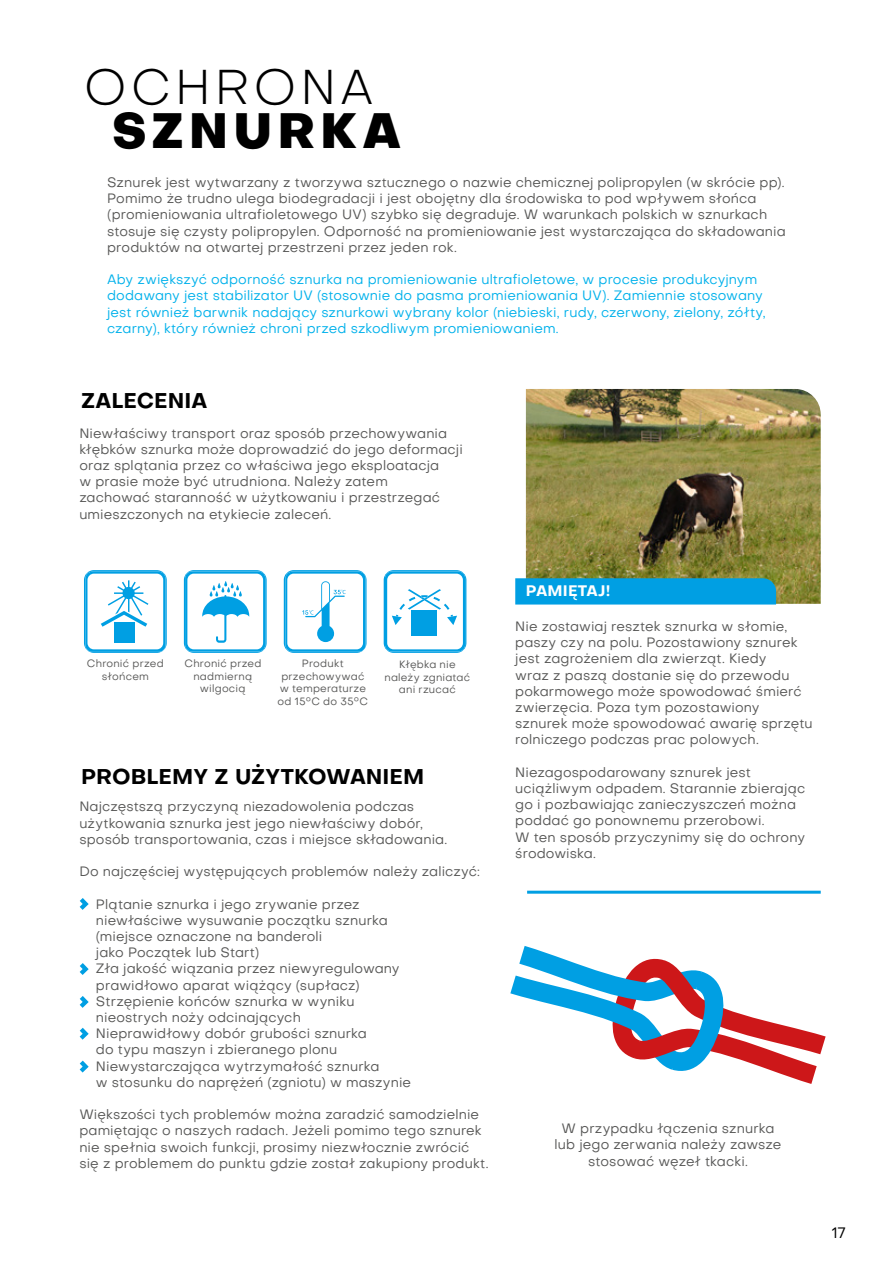
<style>
.page{position:relative;width:893px;height:1263px;background:#fff}
.page>*{position:absolute;margin:0;border:0;box-sizing:border-box;transform-origin:0 0}
.t1{font:300 48.6px "Objective";letter-spacing:.095em;color:#000}
.t2{font:800 48.6px "Objective";letter-spacing:.1em;color:#000}
.t3{font:700 21px "Objective";color:#000}
.t4{font:700 15px "Objective";letter-spacing:.015em;color:#fff}
.t5{font:15px "Objective";color:#000}
.t6{font:13.5px/16.2px "Objective";letter-spacing:.01em;color:#575756}
.t7{font:13.5px/16.2px "Objective";letter-spacing:.005em;color:#00b1eb}
.t8{font:10.5px/12.6px "Objective";letter-spacing:.02em;color:#575756;text-align:center}
</style>
<div class="page">
<img style="left:526px;top:389px;width:295px;height:215px">
<div style="left:515px;top:578px;width:261px;height:26px;background:#009fe3"></div>
<svg style="left:84px;top:570px;width:83px;height:83px"></svg>
<svg style="left:184px;top:570px;width:83px;height:83px"></svg>
<svg style="left:284px;top:570px;width:83px;height:83px"></svg>
<svg style="left:384px;top:570px;width:82px;height:83px"></svg>
<hr style="left:527px;top:891px;width:294px;height:3px;background:#009fe3">
<svg style="left:80px;top:898px;width:9px;height:12px"></svg>
<svg style="left:80px;top:963px;width:9px;height:12px"></svg>
<svg style="left:80px;top:996px;width:9px;height:12px"></svg>
<svg style="left:80px;top:1028px;width:9px;height:12px"></svg>
<svg style="left:80px;top:1060px;width:9px;height:12px"></svg>
<svg style="left:510px;top:946px;width:316px;height:138px"></svg>
<h1 class="t1" style="left:84px;top:55px;width:291px">OCHRONA</h1>
<h1 class="t2" style="left:112px;top:94px;width:291px">SZNURKA</h1>
<p class="t6" style="left:107px;top:174px;width:680px">Sznurek jest wytwarzany z tworzywa sztucznego o nazwie chemicznej polipropylen (w skrócie pp).<br>Pomimo że trudno ulega biodegradacji i jest obojętny dla środowiska to pod wpływem słońca (promieniowania ultrafioletowego UV) szybko się degraduje. W warunkach polskich w sznurkach stosuje się czysty polipropylen. Odporność na promieniowanie jest wystarczająca do składowania produktów na otwartej przestrzeni przez jeden rok.</p>
<p class="t7" style="left:107px;top:271px;width:660px">Aby zwiększyć odporność sznurka na promieniowanie ultrafioletowe, w procesie produkcyjnym dodawany jest stabilizator UV (stosownie do pasma promieniowania UV). Zamiennie stosowany jest również barwnik nadający sznurkowi wybrany kolor (niebieski, rudy, czerwony, zielony, zółty, czarny), który również chroni przed szkodliwym promieniowaniem.</p>
<h2 class="t3" style="left:81px;top:385px;width:127px">ZALECENIA</h2>
<p class="t6" style="left:79px;top:425px;width:385px">Niewłaściwy transport oraz sposób przechowywania kłębków sznurka może doprowadzić do jego deformacji oraz splątania przez co właściwa jego eksploatacja<br>w prasie może być utrudniona. Należy zatem<br>zachować staranność w użytkowaniu i przestrzegać umieszczonych na etykiecie zaleceń.</p>
<p class="t8" style="left:87px;top:657px;width:78px">Chronić przed słońcem</p>
<p class="t8" style="left:185px;top:657px;width:78px">Chronić przed nadmierną wilgocią</p>
<p class="t8" style="left:278px;top:657px;width:92px">Produkt przechowywać w temperaturze od 15°C do 35°C</p>
<p class="t8" style="left:384px;top:658px;width:87px">Kłębka nie należy zgniatać ani rzucać</p>
<h2 class="t3" style="left:81px;top:761px;width:345px">PROBLEMY Z UŻYTKOWANIEM</h2>
<p class="t6" style="left:79px;top:798px;width:370px">Najczęstszą przyczyną niezadowolenia podczas użytkowania sznurka jest jego niewłaściwy dobór, sposób transportowania, czas i miejsce składowania.</p>
<p class="t6" style="left:79px;top:863px;width:402px">Do najczęściej występujących problemów należy zaliczyć:</p>
<p class="t6" style="left:96px;top:896px;width:317px">Plątanie sznurka i jego zrywanie przez niewłaściwe wysuwanie początku sznurka (miejsce oznaczone na banderoli<br>jako Początek lub Start)<br>Zła jakość wiązania przez niewyregulowany prawidłowo aparat wiążący (supłacz)<br>Strzępienie końców sznurka w wyniku nieostrych noży odcinających<br>Nieprawidłowy dobór grubości sznurka<br>do typu maszyn i zbieranego plonu Niewystarczająca wytrzymałość sznurka<br>w stosunku do naprężeń (zgniotu) w maszynie</p>
<p class="t6" style="left:79px;top:1106px;width:411px">Większości tych problemów można zaradzić samodzielnie pamiętając o naszych radach. Jeżeli pomimo tego sznurek nie spełnia swoich funkcji, prosimy niezwłocznie zwrócić się z problemem do punktu gdzie został zakupiony produkt.</p>
<p class="t4" style="left:526px;top:580px;width:86px">PAMIĘTAJ!</p>
<p class="t6" style="left:515px;top:618px;width:299px">Nie zostawiaj resztek sznurka w słomie, paszy czy na polu. Pozostawiony sznurek jest zagrożeniem dla zwierząt. Kiedy<br>wraz z paszą dostanie się do przewodu pokarmowego może spowodować śmierć zwierzęcia. Poza tym pozostawiony sznurek może spowodować awarię sprzętu rolniczego podczas prac polowych.</p>
<p class="t6" style="left:515px;top:764px;width:292px">Niezagospodarowany sznurek jest uciążliwym odpadem. Starannie zbierając go i pozbawiając zanieczyszczeń można poddać go ponownemu przerobowi.<br>W ten sposób przyczynimy się do ochrony środowiska.</p>
<p class="t6" style="left:555px;top:1120px;width:228px;text-align:center">W przypadku łączenia sznurka lub jego zerwania należy zawsze stosować węzeł tkacki.</p>
<p class="t5" style="left:832px;top:1223px;width:15px">17</p>
</div>
